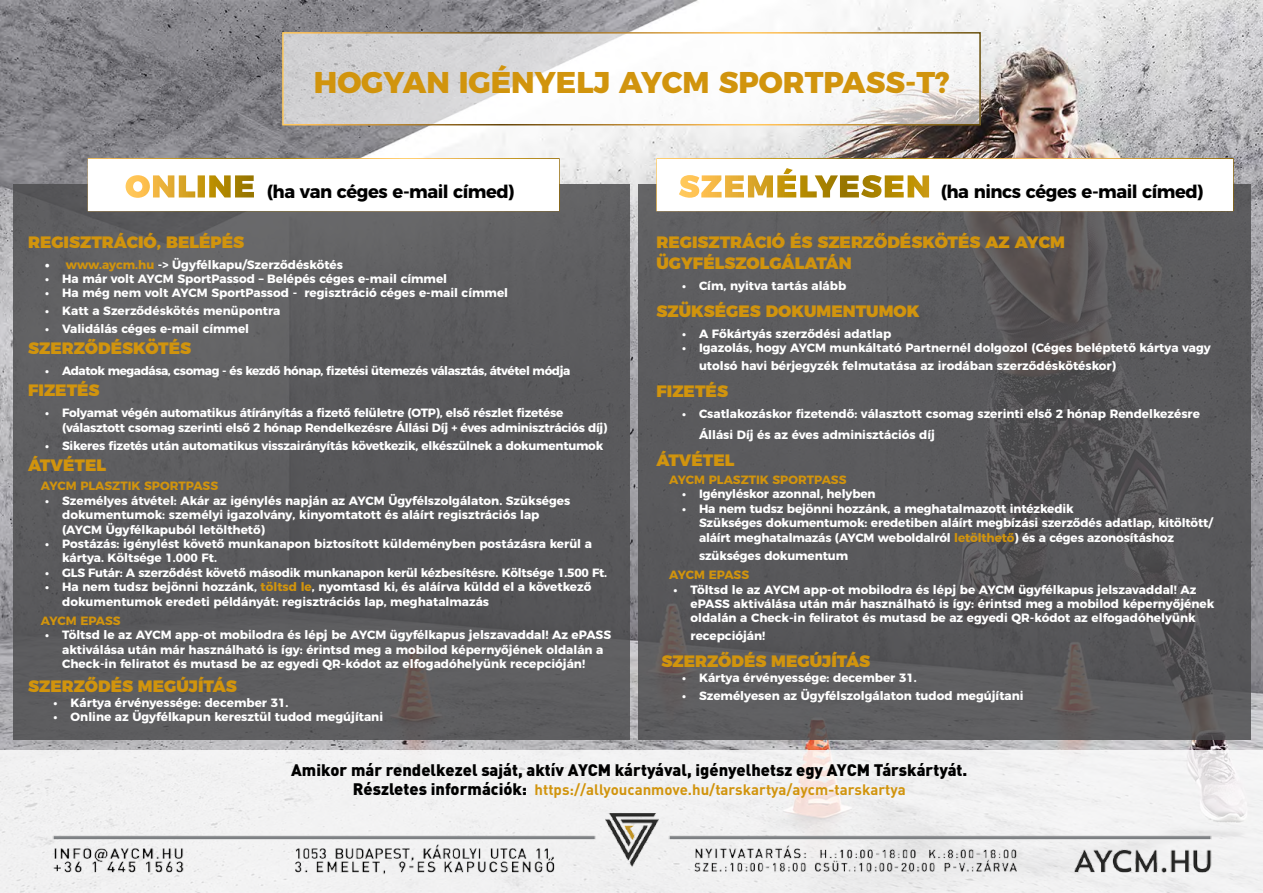
<style>
.page{position:relative;width:1263px;height:893px;background:#fff}
.page>*{position:absolute;margin:0;border:0;box-sizing:border-box;transform-origin:0 0}
.t1{font:800 30px "Montserrat";color:#d1940d}
.t2{font:700 18px "Montserrat";letter-spacing:-.025em;color:#000}
.t3{font:900 16.5px/21px "Montserrat";color:#d1940d}
.t4{font:900 16.5px "DIN Pro";color:#000}
.t5{font:700 15px "DIN Pro";color:#d1940d}
.t6{font:700 12px/14.4px "Montserrat";color:#fff}
.t7{font:700 12px/14.4px "Montserrat";letter-spacing:-.02em;color:#fff}
.t8{font:700 12px "Montserrat";letter-spacing:-.035em;color:#fff}
.t9{font:700 12px "Montserrat";color:#d1940d}
.s1{font-weight:900;font-size:31.5px;color:#fff}
.s2{font-weight:900}
.s3{color:#d1940d}
.s4{font-weight:900;font-size:16.5px;color:#000}
</style>
<div class="page">
<img style="left:0;top:0;width:1263px;height:750px">
<div style="left:13px;top:185px;width:616px;height:555px;background:#5c5c5e"></div>
<svg style="left:639px;top:185px;width:612px;height:555px;background:#59585b"></svg>
<div style="left:88px;top:158px;width:472px;height:53px;background:#fff;border:2px solid #fff"></div>
<div style="left:656px;top:158px;width:577px;height:53px;background:#fff;border:2px solid #fff"></div>
<svg style="left:285px;top:35px;width:693px;height:87px"></svg>
<div style="left:282px;top:32px;width:699px;height:93px;border:2px solid #fff"></div>
<div style="left:0;top:750px;width:1263px;height:143px;background:#f2f2f2"></div>
<img style="left:40px;top:813px;width:1183px;height:77px">
<h1 class="t1" style="left:314px;top:58px;width:637px">HOGYAN IGÉNYELJ AYCM SPORTPASS-T?</h1>
<h2 class="t2" style="left:125px;top:176px;width:391px"><span class="s1">ONLINE</span> (ha van céges e-mail címed)</h2>
<h2 class="t2" style="left:679px;top:176px;width:526px"><span class="s1">SZEMÉLYESEN</span> (ha nincs céges e-mail címed)</h2>
<h3 class="t3" style="left:28px;top:230px;width:217px">REGISZTRÁCIÓ, BELÉPÉS</h3>
<p class="t6" style="left:45px;top:256px;width:299px"><span class="s2">•</span> <span class="s3">www.aycm.hu</span> -&gt; Ügyfélkapu/Szerződéskötés</p>
<p class="t6" style="left:45px;top:271px;width:404px">• Ha már volt AYCM SportPassod – Belépés céges e-mail címmel</p>
<p class="t6" style="left:45px;top:285px;width:464px">• Ha még nem volt AYCM SportPassod - regisztráció céges e-mail címmel</p>
<p class="t6" style="left:45px;top:303px;width:237px">• Katt a Szerződéskötés menüpontra</p>
<p class="t6" style="left:45px;top:321px;width:206px">• Validálás céges e-mail címmel</p>
<h3 class="t3" style="left:28px;top:337px;width:164px">SZERZŐDÉSKÖTÉS</h3>
<p class="t8" style="left:45px;top:361px;width:527px">• Adatok megadása, csomag - és kezdő hónap, fizetési ütemezés választás, átvétel módja</p>
<h3 class="t3" style="left:28px;top:379px;width:73px">FIZETÉS</h3>
<p class="t7" style="left:62px;top:405px;width:547px;text-indent:-17px">• Folyamat végén automatikus átírányítás a fizető felületre (OTP), első részlet fizetése (választott csomag szerinti első 2 hónap Rendelkezésre Állási Díj + éves adminisztrációs díj)</p>
<p class="t7" style="left:45px;top:437px;width:560px">• Sikeres fizetés után automatikus visszairányítás következik, elkészülnek a dokumentumok</p>
<h3 class="t3" style="left:28px;top:453px;width:80px">ÁTVÉTEL</h3>
<p class="t9" style="left:41px;top:476px;width:179px">AYCM PLASZTIK SPORTPASS</p>
<p class="t6" style="left:62px;top:492px;width:510px;text-indent:-17px">• Személyes átvétel: Akár az igénylés napján az AYCM Ügyfélszolgálaton. Szükséges dokumentumok: személyi igazolvány, kinyomtatott és aláírt regisztrációs lap (AYCM Ügyfélkapuból letölthető)</p>
<p class="t6" style="left:62px;top:536px;width:531px;text-indent:-17px">• Postázás: igénylést követő munkanapon biztosított küldeményben postázásra kerül a kártya. Költsége 1.000 Ft.</p>
<p class="t7" style="left:45px;top:564px;width:563px">• GLS Futár: A szerződést követő második munkanapon kerül kézbesítésre. Költsége 1.500 Ft.</p>
<p class="t6" style="left:62px;top:579px;width:531px;text-indent:-17px">• Ha nem tudsz bejönni hozzánk, <span class="s3">töltsd le</span>, nyomtasd ki, és aláírva küldd el a következő dokumentumok eredeti példányát: regisztrációs lap, meghatalmazás</p>
<p class="t9" style="left:41px;top:611px;width:81px">AYCM EPASS</p>
<p class="t6" style="left:62px;top:627px;width:550px;text-indent:-17px">• Töltsd le az AYCM app-ot mobilodra és lépj be AYCM ügyfélkapus jelszavaddal! Az ePASS aktiválása után már használható is így: érintsd meg a mobilod képernyőjének oldalán a<br>Check-in feliratot és mutasd be az egyedi QR-kódot az elfogadóhelyünk recepcióján!</p>
<h3 class="t3" style="left:28px;top:675px;width:210px">SZERZŐDÉS MEGÚJÍTÁS</h3>
<p class="t6" style="left:54px;top:694px;width:236px">• Kártya érvényessége: december 31.</p>
<p class="t6" style="left:54px;top:709px;width:331px">• Online az Ügyfélkapun keresztül tudod megújítani</p>
<h3 class="t3" style="left:656px;top:230px;width:410px">REGISZTRÁCIÓ ÉS SZERZŐDÉSKÖTÉS AZ AYCM<br>ÜGYFÉLSZOLGÁLATÁN</h3>
<p class="t6" style="left:682px;top:277px;width:166px">• Cím, nyitva tartás alább</p>
<h3 class="t3" style="left:656px;top:299px;width:264px">SZÜKSÉGES DOKUMENTUMOK</h3>
<p class="t6" style="left:682px;top:325px;width:211px">• A Főkártyás szerződési adatlap</p>
<p class="t6" style="left:699px;top:338px;width:513px;line-height:18px;text-indent:-17px">• Igazolás, hogy AYCM munkáltató Partnernél dolgozol (Céges beléptető kártya vagy utolsó havi bérjegyzék felmutatása az irodában szerződéskötéskor)</p>
<h3 class="t3" style="left:656px;top:379px;width:73px">FIZETÉS</h3>
<p class="t6" style="left:699px;top:402px;width:502px;line-height:21px;text-indent:-17px">• Csatlakozáskor fizetendő: választott csomag szerinti első 2 hónap Rendelkezésre<br>Állási Díj és az éves adminisztációs díj</p>
<h3 class="t3" style="left:656px;top:448px;width:80px">ÁTVÉTEL</h3>
<p class="t9" style="left:669px;top:470px;width:179px">AYCM PLASZTIK SPORTPASS</p>
<p class="t6" style="left:682px;top:486px;width:195px">• Igényléskor azonnal, helyben</p>
<p class="t6" style="left:699px;top:500px;width:515px;text-indent:-17px">• Ha nem tudsz bejönni hozzánk, a meghatalmazott intézkedik<br>Szükséges dokumentumok: eredetiben aláírt megbízási szerződés adatlap, kitöltött/ aláírt meghatalmazás (AYCM weboldalról <span class="s3">letölthető</span>) és a céges azonosításhoz</p>
<p class="t6" style="left:699px;top:547px;width:151px">szükséges dokumentum</p>
<p class="t9" style="left:669px;top:565px;width:81px">AYCM EPASS</p>
<p class="t6" style="left:690px;top:581px;width:525px;text-indent:-17px">• Töltsd le az AYCM app-ot mobilodra és lépj be AYCM ügyfélkapus jelszavaddal! Az ePASS aktiválása után már használható is így: érintsd meg a mobilod képernyőjének oldalán a Check-in feliratot és mutasd be az egyedi QR-kódot az elfogadóhelyünk</p>
<p class="t6" style="left:690px;top:628px;width:76px">recepcióján!</p>
<h3 class="t3" style="left:661px;top:650px;width:210px">SZERZŐDÉS MEGÚJÍTÁS</h3>
<p class="t6" style="left:682px;top:669px;width:236px">• Kártya érvényessége: december 31.</p>
<p class="t6" style="left:682px;top:687px;width:343px">• Személyesen az Ügyfélszolgálaton tudod megújítani</p>
<h3 class="t4" style="left:291px;top:758px;width:678px">Amikor már rendelkezel saját, aktív AYCM kártyával, igényelhetsz egy AYCM Társkártyát.</h3>
<p class="t5" style="left:353px;top:780px;width:555px"><span class="s4">Részletes információk:</span> https://allyoucanmove.hu/tarskartya/aycm-tarskartya</p>
</div>
